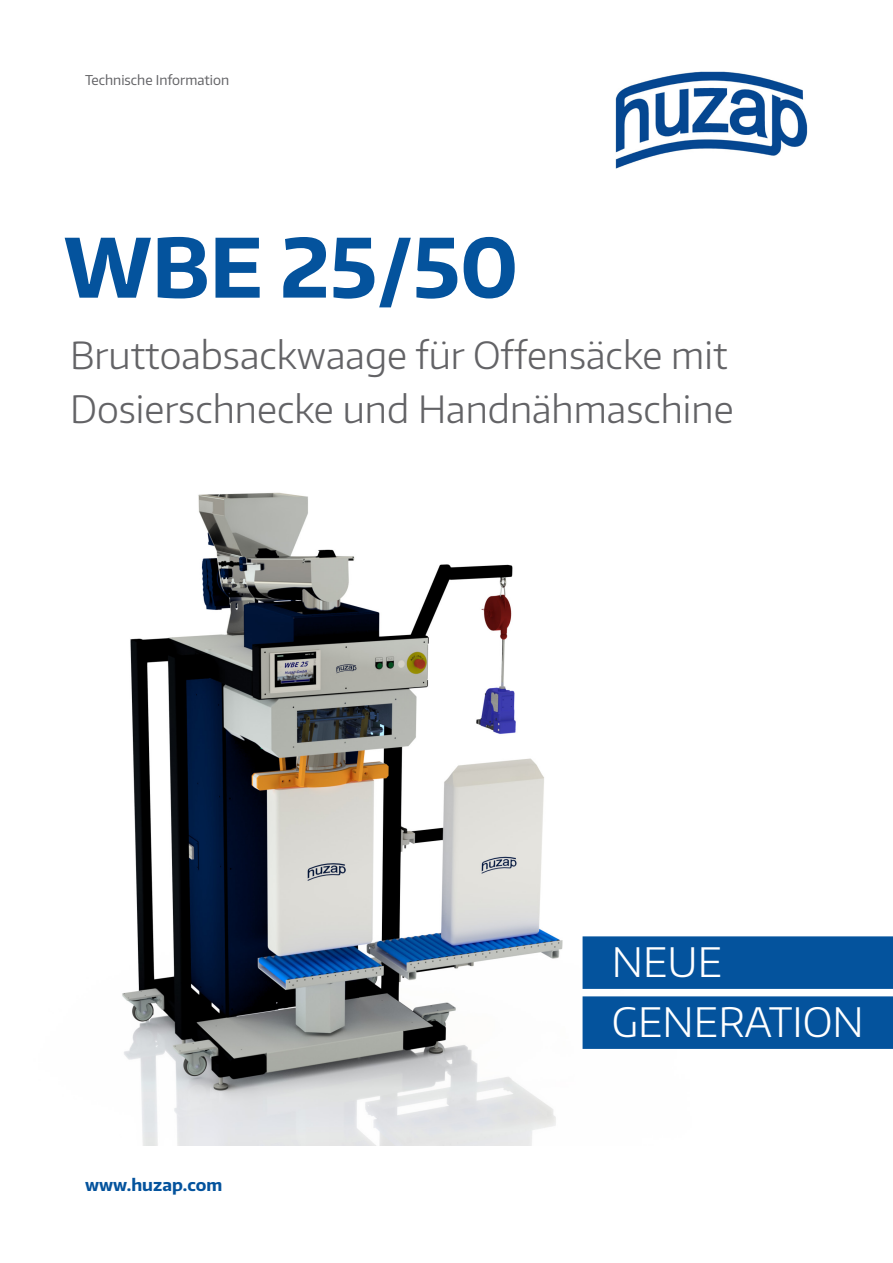
<style>
.page{position:relative;width:893px;height:1263px;background:#fff}
.page>*{position:absolute;margin:0;border:0;box-sizing:border-box;transform-origin:0 0}
.t1{font:700 81px "Encode Sans";color:#04539d}
.t2{font:300 40.5px/60px "Encode Sans";color:#fff}
.t3{font:300 37.5px "Encode Sans";color:#636366}
.t4{font:700 16.5px "Encode Sans";color:#04539d}
.t5{font:13.5px "Encode Sans";color:#636366}
</style>
<div class="page">
<img style="left:122px;top:492px;width:461px;height:653px">
<div style="left:583px;top:936px;width:310px;height:53px;background:#04539d"></div>
<div style="left:583px;top:996px;width:310px;height:53px;background:#04539d"></div>
<img style="left:615px;top:71px;width:192px;height:98px">
<p class="t5" style="left:85px;top:71px;width:146px">Technische Information</p>
<p class="t1" style="left:64px;top:214px;width:456px">WBE 25/50</p>
<p class="t3" style="left:70px;top:330px;width:659px">Bruttoabsackwaage für Offensäcke mit</p>
<p class="t3" style="left:70px;top:384px;width:665px">Dosierschnecke und Handnähmaschine</p>
<p class="t4" style="left:85px;top:1174px;width:139px">www.huzap.com</p>
<p class="t2" style="left:612px;top:931px;width:254px">NEUE<br>GENERATION</p>
</div>
